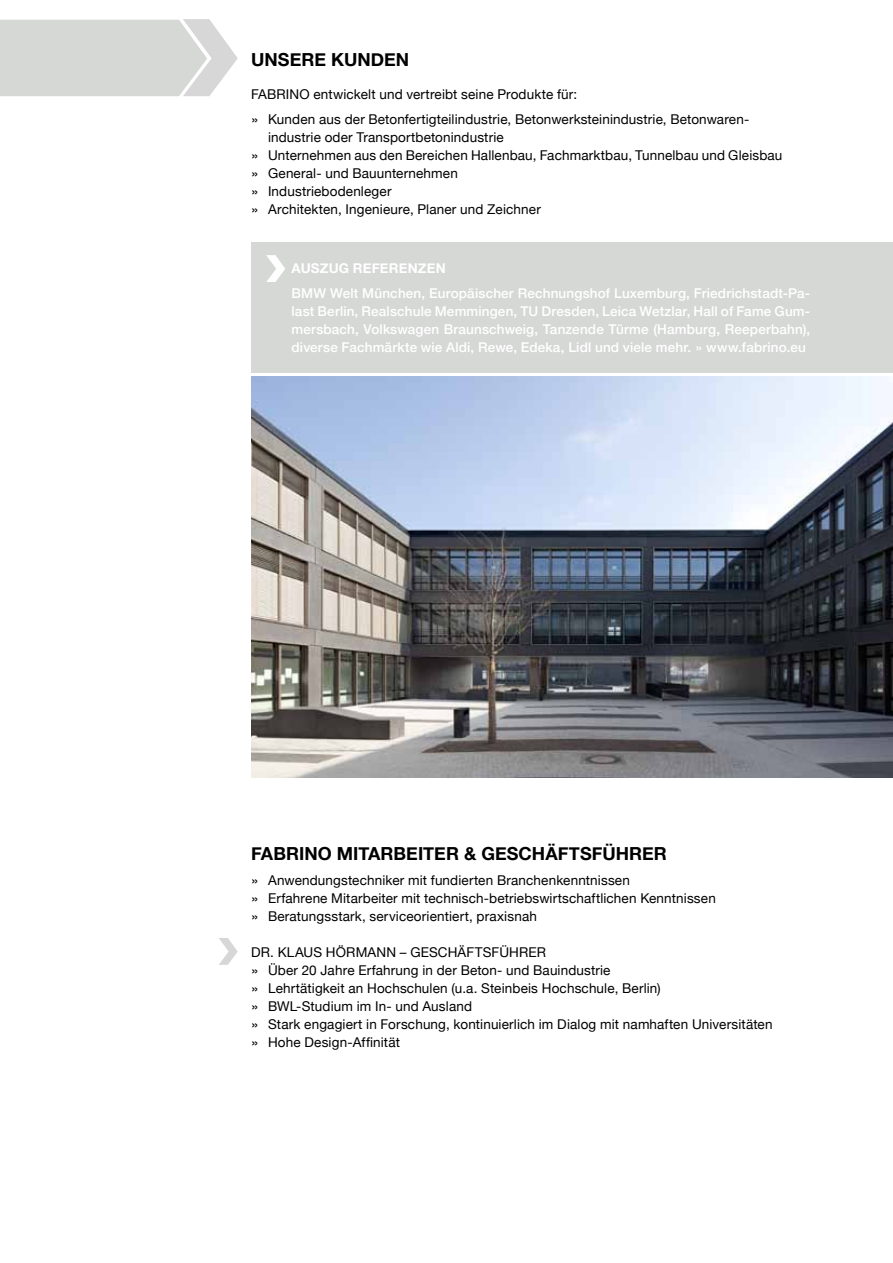
<style>
.page{position:relative;width:893px;height:1263px;background:#fff}
.page>*{position:absolute;margin:0;border:0;box-sizing:border-box;transform-origin:0 0}
.t1{font:700 18px "Helvetica Neue";letter-spacing:.005em;color:#000}
.t2{font:13.5px/18px "Helvetica Neue";letter-spacing:.01em;color:#000}
.t3{font:500 13.5px/18px "Helvetica Neue";letter-spacing:.01em;color:#fff;text-align:justify}
.t4{font:700 13.5px "Helvetica Neue";letter-spacing:.015em;color:#fff}
.s1{font-family:"Helvetica"}
.s2{font-family:"Helvetica";font-weight:400}
</style>
<div class="page">
<img style="left:251px;top:376px;width:642px;height:401px">
<div style="left:251px;top:242px;width:642px;height:131px;background:#d6d8d6"></div>
<svg style="left:266px;top:255px;width:19px;height:27px"></svg>
<svg style="left:0;top:19px;width:238px;height:77px;background:#d9dbd9"></svg>
<svg style="left:219px;top:938px;width:19px;height:27px"></svg>
<h1 class="t1" style="left:251px;top:48px;width:160px">UNSERE KUNDEN</h1>
<p class="t2" style="left:251px;top:81px;width:500px;line-height:25.5px">FABRINO entwickelt und vertreibt seine Produkte für:<br><span class="s1">»</span> Kunden aus der Betonfertigteilindustrie, Betonwerksteinindustrie, Betonwaren-</p>
<p class="t2" style="left:251px;top:128px;width:533px;text-indent:17px">industrie oder Transportbetonindustrie<br><span class="s1">»</span> Unternehmen aus den Bereichen Hallenbau, Fachmarktbau, Tunnelbau und Gleisbau <span class="s1">»</span> General- und Bauunternehmen<br><span class="s1">»</span> Industriebodenleger<br><span class="s1">»</span> Architekten, Ingenieure, Planer und Zeichner</p>
<p class="t4" style="left:292px;top:260px;width:156px">AUSZUG REFERENZEN</p>
<p class="t3" style="left:292px;top:283px;width:520px">BMW Welt München, Europäischer Rechnungshof Luxemburg, Friedrichstadt-Pa&shy;last Berlin, Realschule Memmingen, TU Dresden, Leica Wetzlar, Hall of Fame Gum&shy;mersbach, Volkswagen Braunschweig, Tanzende Türme (Hamburg, Reeperbahn), diverse Fachmärkte wie Aldi, Rewe, Edeka, Lidl und viele mehr. <span class="s2">»</span> www.fabrino.eu</p>
<h1 class="t1" style="left:251px;top:842px;width:417px">FABRINO MITARBEITER &amp; GESCHÄFTSFÜHRER</h1>
<p class="t2" style="left:251px;top:871px;width:466px"><span class="s1">»</span> Anwendungstechniker mit fundierten Branchenkenntnissen<br><span class="s1">»</span> Erfahrene Mitarbeiter mit technisch-betriebswirtschaftlichen Kenntnissen <span class="s1">»</span> Beratungsstark, serviceorientiert, praxisnah</p>
<p class="t2" style="left:251px;top:943px;width:523px">DR. KLAUS HÖRMANN – GESCHÄFTSFÜHRER<br><span class="s1">»</span> Über 20 Jahre Erfahrung in der Beton- und Bauindustrie<br><span class="s1">»</span> Lehrtätigkeit an Hochschulen (u.a. Steinbeis Hochschule, Berlin)<br><span class="s1">»</span> BWL-Studium im In- und Ausland<br><span class="s1">»</span> Stark engagiert in Forschung, kontinuierlich im Dialog mit namhaften Universitäten <span class="s1">»</span> Hohe Design-Affinität</p>
</div>
